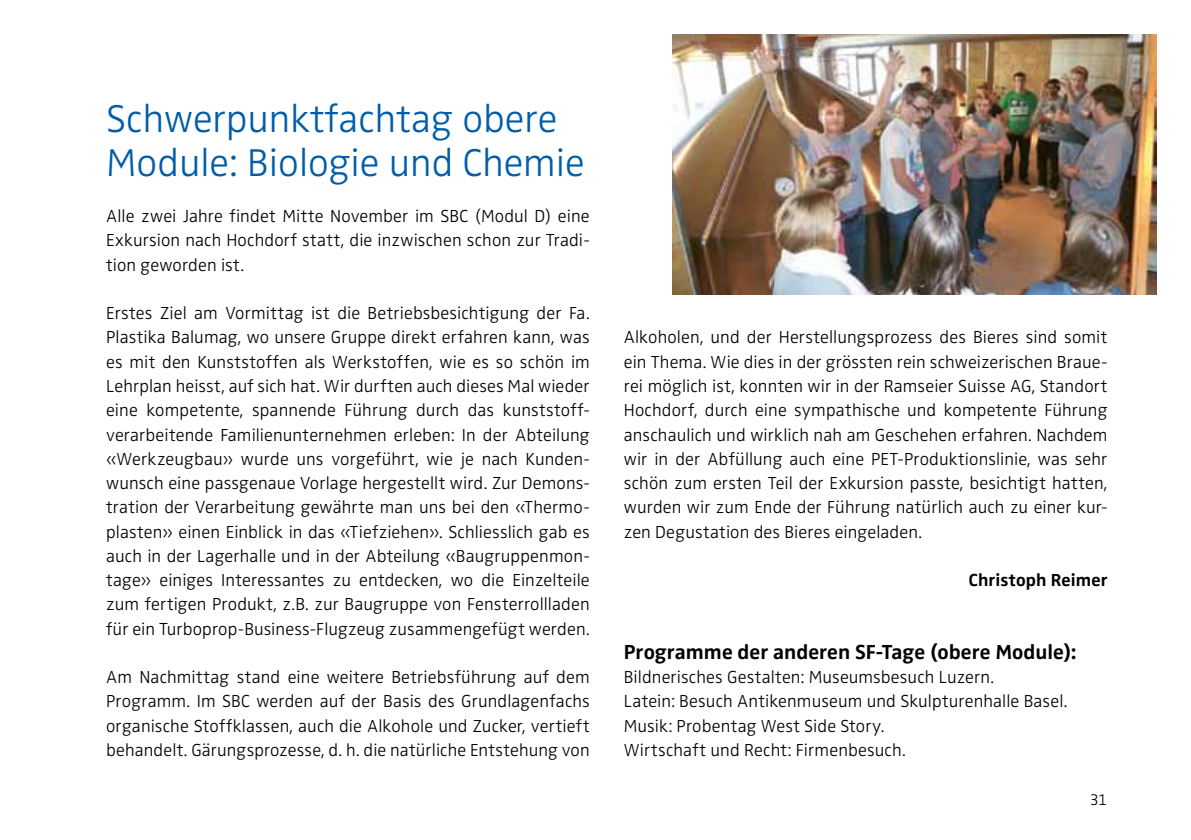
<style>
.page{position:relative;width:1191px;height:840px;background:#fff}
.page>*{position:absolute;margin:0;border:0;box-sizing:border-box;transform-origin:0 0}
.t1{font:300 40px/44px "Zwo";color:#005daa}
.t2{font:700 21px "Zwo";color:#000}
.t3{font:300 18px/24.2px "Zwo";letter-spacing:.005em;color:#000;text-align:justify}
.t4{font:700 18px "Zwo";letter-spacing:.01em;color:#000}
.t5{font:300 16px "Zwo";color:#000}
</style>
<div class="page">
<img style="left:672px;top:34px;width:485px;height:261px">
<h1 class="t1" style="left:106px;top:96px;width:480px">Schwerpunktfachtag obere<br>Module: Biologie und Chemie</h1>
<p class="t3" style="left:106px;top:204px;width:485px">Alle zwei Jahre findet Mitte November im SBC (Modul D) eine Exkursion nach Hochdorf statt, die inzwischen schon zur Tradi&shy;tion geworden ist.</p>
<p class="t3" style="left:106px;top:301px;width:485px">Erstes Ziel am Vormittag ist die Betriebsbesichtigung der Fa.<br>Plastika Balumag, wo unsere Gruppe direkt erfahren kann, was es mit den Kunststoffen als Werkstoffen, wie es so schön im Lehrplan heisst, auf sich hat. Wir durften auch dieses Mal wieder eine kompetente, spannende Führung durch das kunststoff&shy;verarbeitende Familienunternehmen erleben: In der Abteilung «Werkzeugbau» wurde uns vorgeführt, wie je nach Kunden&shy;wunsch eine passgenaue Vorlage hergestellt wird. Zur Demons&shy;tration der Verarbeitung gewährte man uns bei den «Thermo&shy;plasten» einen Einblick in das «Tiefziehen». Schliesslich gab es auch in der Lagerhalle und in der Abteilung «Baugruppenmon&shy;tage» einiges Interessantes zu entdecken, wo die Einzelteile zum fertigen Produkt, z.B. zur Baugruppe von Fensterrollladen für ein Turboprop-Business-Flugzeug zusammengefügt werden.</p>
<p class="t3" style="left:106px;top:664px;width:485px">Am Nachmittag stand eine weitere Betriebsführung auf dem Programm. Im SBC werden auf der Basis des Grundlagenfachs organische Stoffklassen, auch die Alkohole und Zucker, vertieft behandelt. Gärungsprozesse, d. h. die natürliche Entstehung von</p>
<p class="t3" style="left:624px;top:325px;width:485px">Alkoholen, und der Herstellungsprozess des Bieres sind somit ein Thema. Wie dies in der grössten rein schweizerischen Braue&shy;rei möglich ist, konnten wir in der Ramseier Suisse AG, Standort Hochdorf, durch eine sympathische und kompetente Führung anschaulich und wirklich nah am Geschehen erfahren. Nachdem wir in der Abfüllung auch eine PET-Produktionslinie, was sehr schön zum ersten Teil der Exkursion passte, besichtigt hatten, wurden wir zum Ende der Führung natürlich auch zu einer kur&shy;zen Degustation des Bieres eingeladen.</p>
<p class="t4" style="left:969px;top:569px;width:140px">Christoph Reimer</p>
<p class="t2" style="left:624px;top:639px;width:454px">Programme der anderen SF-Tage (obere Module):</p>
<p class="t3" style="left:624px;top:664px;width:445px;text-align:left">Bildnerisches Gestalten: Museumsbesuch Luzern.<br>Latein: Besuch Antikenmuseum und Skulpturenhalle Basel.<br>Musik: Probentag West Side Story.<br>Wirtschaft und Recht: Firmenbesuch.</p>
<p class="t5" style="left:1089px;top:789px;width:19px">31</p>
</div>
